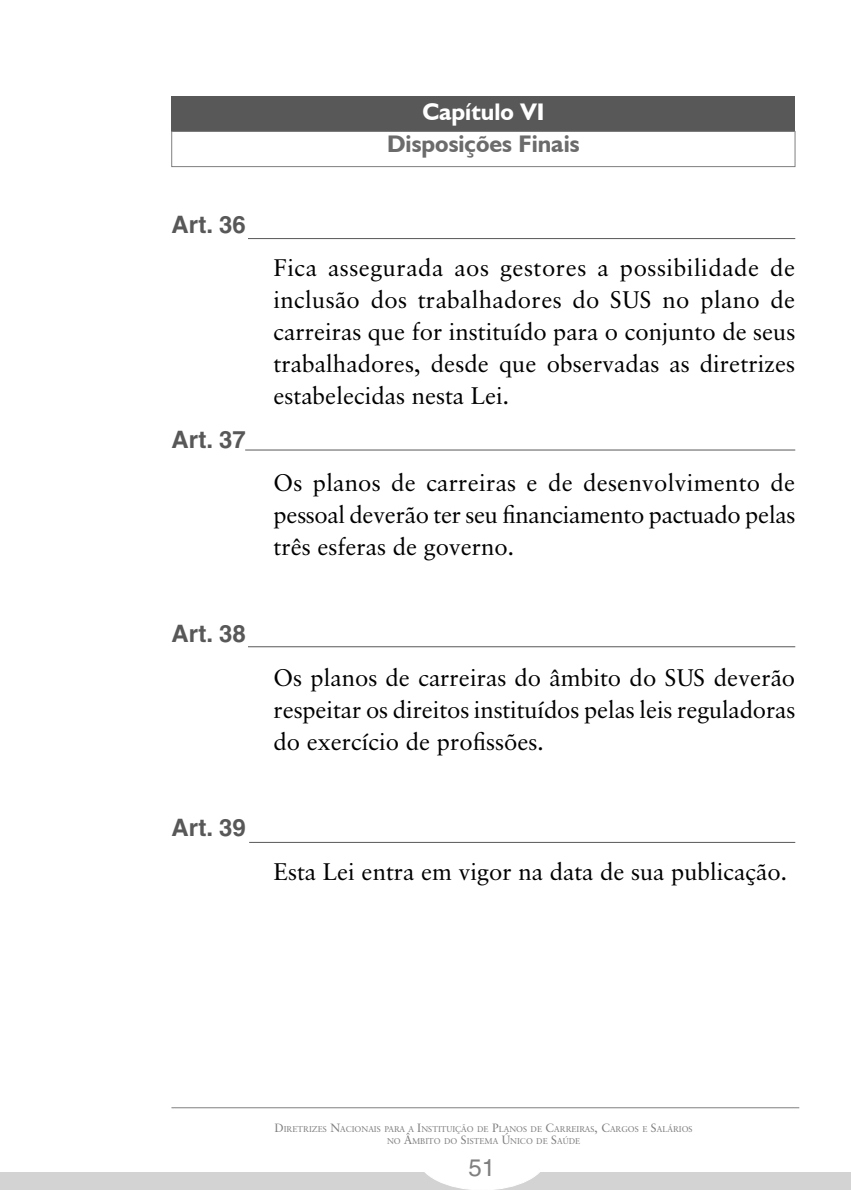
<style>
.page{position:relative;width:851px;height:1190px;background:#fff}
.page>*{position:absolute;margin:0;border:0;box-sizing:border-box;transform-origin:0 0}
.t1{font:24px/32px "Classical Garamond BT";color:#000;text-align:justify}
.t2{font:700 24px "Helvetica";color:#585858}
.t3{font:700 24px "Humanist 521 BT";color:#6b6b6b}
.t4{font:700 24px "Humanist 521 BT";color:#fff}
.t5{font:24px "Helvetica";color:#7f7f7f}
.t6{font:8.4px/12px "Classical Garamond BT";color:#7f7f7f;text-align:center}
.s1{font-size:12px}
</style>
<div class="page">
<div style="left:1px;top:1171px;width:850px;height:19px;background:#d3d3d3"></div>
<div style="left:418px;top:1124px;width:128px;height:66px;background:#fff;border-radius:50%"></div>
<hr style="left:171px;top:1107px;width:628px;height:1px;background:#7f7f7f">
<hr style="left:248px;top:646px;width:547px;height:1px;background:#585858">
<hr style="left:245px;top:450px;width:550px;height:1px;background:#585858">
<div style="left:171px;top:97px;width:624px;height:35px;background:#585858"></div>
<div style="left:171px;top:131px;width:624px;height:36px;border:1px solid #7f7f7f"></div>
<hr style="left:248px;top:238px;width:547px;height:1px;background:#585858">
<hr style="left:249px;top:842px;width:546px;height:1px;background:#585858">
<svg style="left:0;top:1171px;width:3px;height:19px"></svg>
<p class="t2" style="left:171px;top:216px;width:76px">Art. 36</p>
<p class="t2" style="left:171px;top:431px;width:76px">Art. 37</p>
<p class="t2" style="left:171px;top:625px;width:76px">Art. 38</p>
<p class="t2" style="left:171px;top:819px;width:76px">Art. 39</p>
<p class="t4" style="left:422px;top:97px;width:123px">Capítulo VI</p>
<p class="t3" style="left:387px;top:129px;width:194px">Disposições Finais</p>
<p class="t1" style="left:273px;top:255px;width:523px">Fica assegurada aos gestores a possibilidade de inclusão dos trabalhadores do SUS no plano de carreiras que for instituído para o conjunto de seus trabalhadores, desde que observadas as diretrizes estabelecidas nesta Lei.</p>
<p class="t1" style="left:273px;top:469px;width:523px">Os planos de carreiras e de desenvolvimento de pessoal deverão ter seu financiamento pactuado pelas três esferas de governo.</p>
<p class="t1" style="left:273px;top:664px;width:523px">Os planos de carreiras do âmbito do SUS deverão respeitar os direitos instituídos pelas leis reguladoras do exercício de profissões.</p>
<p class="t1" style="left:273px;top:858px;width:515px">Esta Lei entra em vigor na data de sua publicação.</p>
<p class="t6" style="left:274px;top:1124px;width:420px"><span class="s1">D</span>IRETRIZES <span class="s1">N</span>ACIONAIS PARA A <span class="s1">I</span>NSTITUIÇÃO DE <span class="s1">P</span>LANOS DE <span class="s1">C</span>ARREIRAS<span class="s1">, C</span>ARGOS E <span class="s1">S</span>ALÁRIOS<br>NO <span class="s1">Â</span>MBITO DO <span class="s1">S</span>ISTEMA <span class="s1">Ú</span>NICO DE <span class="s1">S</span>AÚDE</p>
<p class="t5" style="left:468px;top:1159px;width:28px">51</p>
</div>
